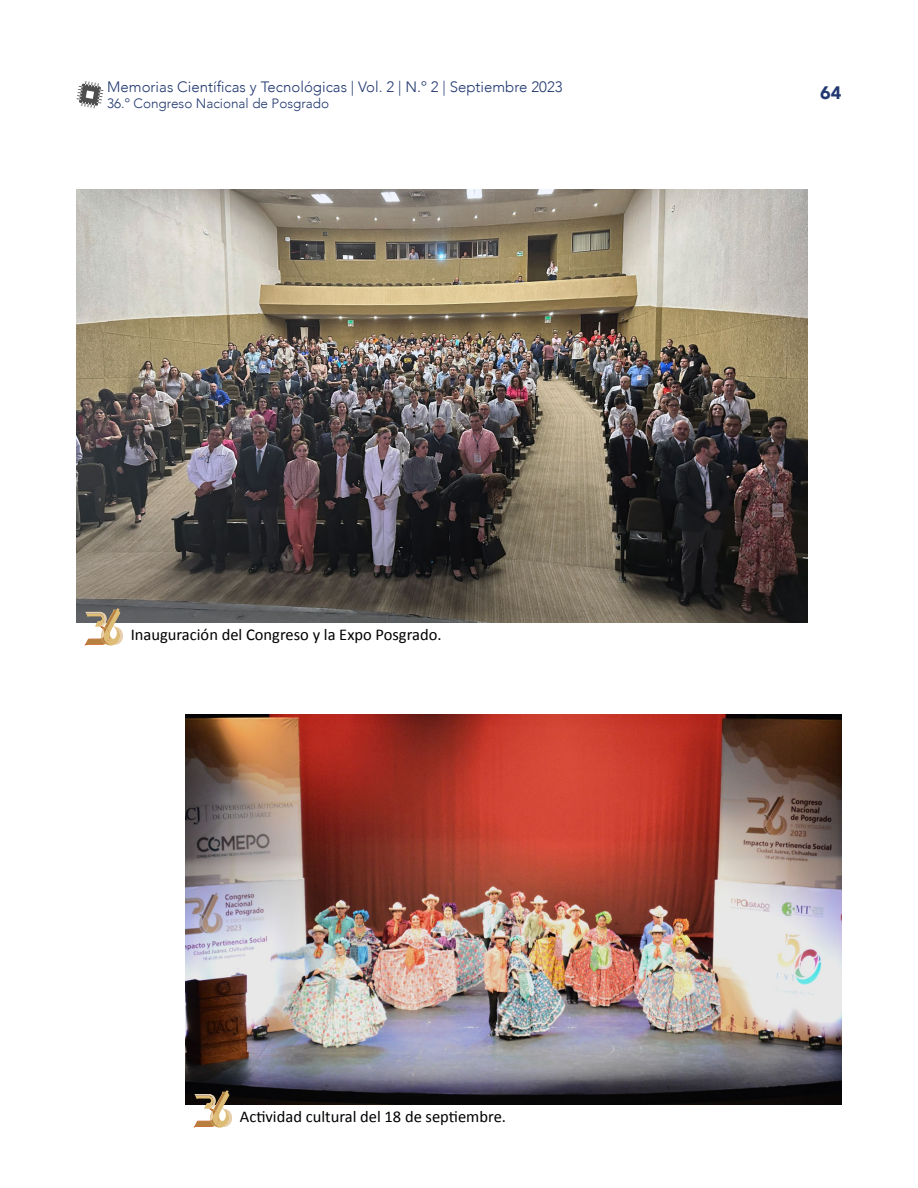
<style>
.page{position:relative;width:918px;height:1188px;background:#fff}
.page>*{position:absolute;margin:0;border:0;box-sizing:border-box;transform-origin:0 0}
.t1{font:900 18px "Avenir";color:#213870}
.t2{font:16.5px "Calibri";color:#000}
.t3{font:300 15px "Avenir";color:#213870}
.t4{font:300 13.5px "Avenir";color:#213870}
</style>
<div class="page">
<svg style="left:76px;top:81px;width:28px;height:27px"></svg>
<img style="left:186px;top:715px;width:656px;height:389px">
<svg style="left:195px;top:1091px;width:37px;height:36px"></svg>
<img style="left:77px;top:189px;width:730px;height:433px">
<svg style="left:86px;top:609px;width:37px;height:36px"></svg>
<p class="t3" style="left:107px;top:77px;width:457px">Memorias Científicas y Tecnológicas | Vol. 2 | N.º 2 | Septiembre 2023</p>
<p class="t4" style="left:107px;top:95px;width:223px">36.º Congreso Nacional de Posgrado</p>
<p class="t2" style="left:131px;top:624px;width:312px">Inauguración del Congreso y la Expo Posgrado.</p>
<p class="t2" style="left:240px;top:1106px;width:268px">Actividad cultural del 18 de septiembre.</p>
<p class="t1" style="left:820px;top:77px;width:23px">64</p>
</div>
